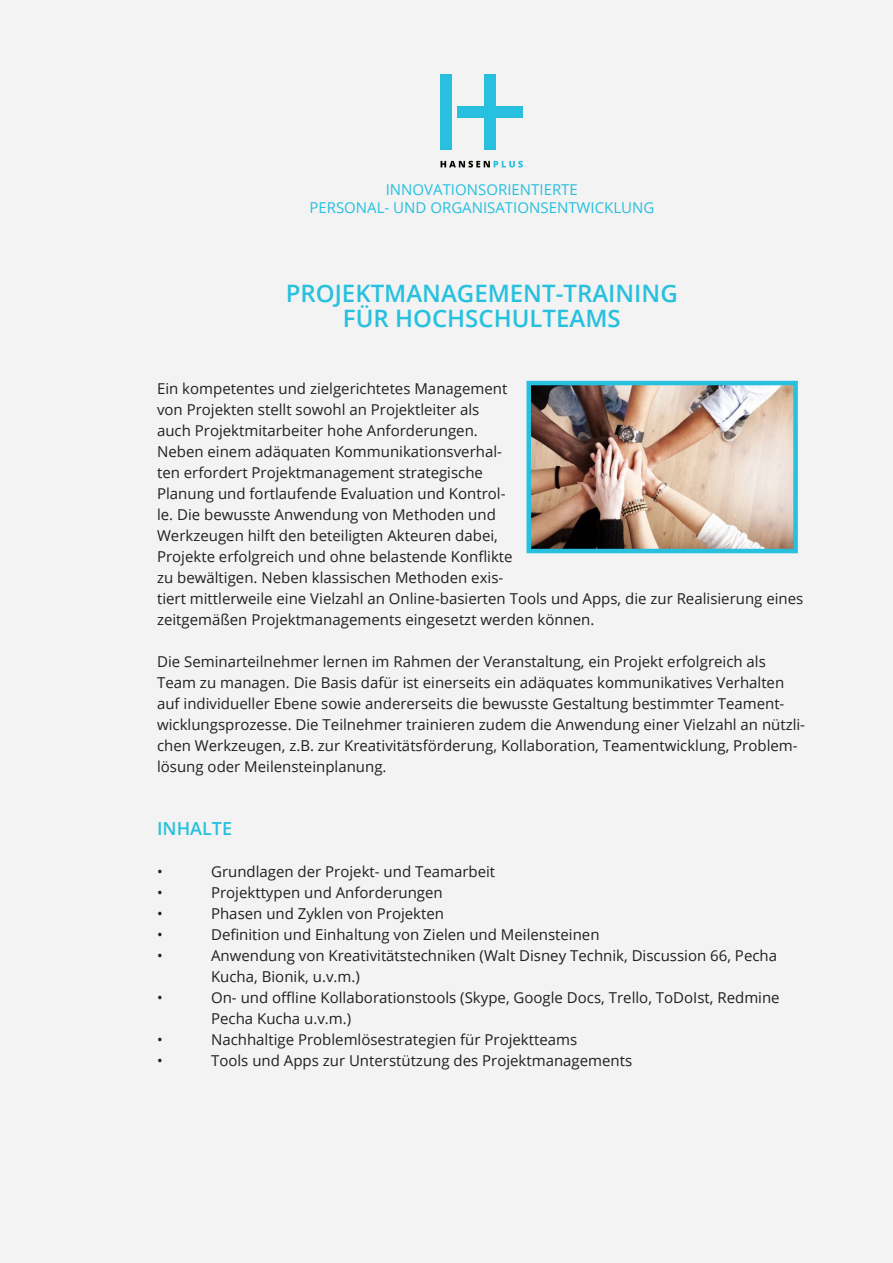
<style>
.page{position:relative;width:893px;height:1263px;background:#f3f3f3}
.page>*{position:absolute;margin:0;border:0;box-sizing:border-box;transform-origin:0 0}
.t1{font:600 24px/25.2px "Open Sans";color:#27c0de;text-align:center}
.t2{font:600 18px "Open Sans";color:#27c0de}
.t3{font:15px/21px "Open Sans";color:#231f20}
.t4{font:15px/18px "Open Sans";color:#27c0de;text-align:center}
</style>
<div class="page">
<div style="left:484px;top:75px;width:12px;height:75px;background:#27c0de"></div>
<div style="left:441px;top:75px;width:11px;height:75px;background:#27c0de"></div>
<div style="left:457px;top:107px;width:66px;height:11px;background:#27c0de"></div>
<svg style="left:441px;top:161px;width:82px;height:7px"></svg>
<img style="left:531px;top:386px;width:262px;height:162px">
<div style="left:526px;top:381px;width:272px;height:172px;border:4px solid #27c0de"></div>
<p class="t4" style="left:309px;top:180px;width:346px">INNOVATIONSORIENTIERTE<br>PERSONAL- UND ORGANISATIONSENTWICKLUNG</p>
<h1 class="t1" style="left:286px;top:280px;width:394px">PROJEKTMANAGEMENT-TRAINING<br>FÜR HOCHSCHULTEAMS</h1>
<p class="t3" style="left:157px;top:378px;width:648px">Ein kompetentes und zielgerichtetes Management<br>von Projekten stellt sowohl an Projektleiter als<br>auch Projektmitarbeiter hohe Anforderungen.<br>Neben einem adäquaten Kommunikationsverhal-<br>ten erfordert Projektmanagement strategische<br>Planung und fortlaufende Evaluation und Kontrol-<br>le. Die bewusste Anwendung von Methoden und<br>Werkzeugen hilft den beteiligten Akteuren dabei,<br>Projekte erfolgreich und ohne belastende Konflikte<br>zu bewältigen. Neben klassischen Methoden exis-<br>tiert mittlerweile eine Vielzahl an Online-basierten Tools und Apps, die zur Realisierung eines zeitgemäßen Projektmanagements eingesetzt werden können.</p>
<p class="t3" style="left:157px;top:651px;width:649px">Die Seminarteilnehmer lernen im Rahmen der Veranstaltung, ein Projekt erfolgreich als Team zu managen. Die Basis dafür ist einerseits ein adäquates kommunikatives Verhalten auf individueller Ebene sowie andererseits die bewusste Gestaltung bestimmter Teament&shy;wicklungsprozesse. Die Teilnehmer trainieren zudem die Anwendung einer Vielzahl an nützli&shy;chen Werkzeugen, z.B. zur Kreativitätsförderung, Kollaboration, Teamentwicklung, Problem&shy;lösung oder Meilensteinplanung.</p>
<p class="t2" style="left:157px;top:816px;width:76px">INHALTE</p>
<p class="t3" style="left:157px;top:861px;width:7px">•</p>
<p class="t3" style="left:211px;top:861px;width:286px">Grundlagen der Projekt- und Teamarbeit</p>
<p class="t3" style="left:157px;top:882px;width:7px">•</p>
<p class="t3" style="left:211px;top:882px;width:233px">Projekttypen und Anforderungen</p>
<p class="t3" style="left:157px;top:903px;width:7px">•</p>
<p class="t3" style="left:211px;top:903px;width:234px">Phasen und Zyklen von Projekten</p>
<p class="t3" style="left:157px;top:924px;width:7px">•</p>
<p class="t3" style="left:211px;top:924px;width:390px">Definition und Einhaltung von Zielen und Meilensteinen</p>
<p class="t3" style="left:157px;top:945px;width:7px">•</p>
<p class="t3" style="left:211px;top:945px;width:567px">Anwendung von Kreativitätstechniken (Walt Disney Technik, Discussion 66, Pecha<br>Kucha, Bionik, u.v.m.)</p>
<p class="t3" style="left:157px;top:987px;width:7px">•</p>
<p class="t3" style="left:211px;top:987px;width:570px">On- und offline Kollaborationstools (Skype, Google Docs, Trello, ToDoIst, Redmine<br>Pecha Kucha u.v.m.)</p>
<p class="t3" style="left:157px;top:1029px;width:7px">•</p>
<p class="t3" style="left:211px;top:1029px;width:368px">Nachhaltige Problemlösestrategien für Projektteams</p>
<p class="t3" style="left:157px;top:1050px;width:7px">•</p>
<p class="t3" style="left:211px;top:1050px;width:423px">Tools und Apps zur Unterstützung des Projektmanagements</p>
</div>
